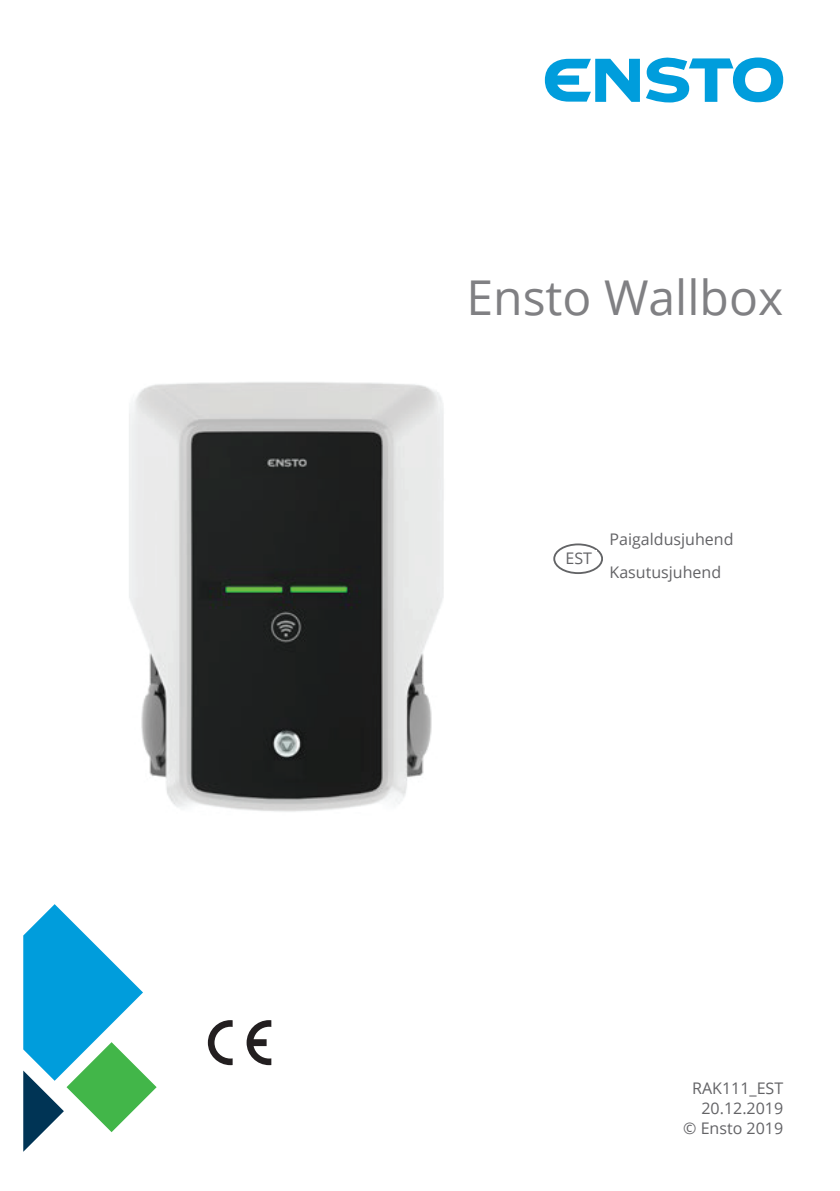
<style>
.page{position:relative;width:840px;height:1191px;background:#fff}
.page>*{position:absolute;margin:0;border:0;box-sizing:border-box;transform-origin:0 0}
.t1{font:48px "Open Sans";color:#808083}
.t2{font:600 17.4px "Open Sans";color:#636466}
.t3{font:16px/20px "Open Sans";color:#636366;text-align:right}
</style>
<div class="page">
<svg style="left:544px;top:59px;width:95px;height:43px"></svg>
<svg style="left:646px;top:57px;width:136px;height:45px"></svg>
<svg style="left:23px;top:904px;width:133px;height:247px"></svg>
<div style="left:553px;top:543px;width:49px;height:31px;border:2px solid #636466;border-radius:50%"></div>
<svg style="left:208px;top:1020px;width:24px;height:45px"></svg>
<svg style="left:246px;top:1020px;width:25px;height:45px"></svg>
<div style="left:560px;top:550px;width:36px;height:15px;background:#fff"></div>
<img style="left:129px;top:382px;width:315px;height:430px">
<h1 class="t1" style="left:466px;top:264px;width:318px">Ensto Wallbox</h1>
<p class="t2" style="left:559px;top:546px;width:38px">ENG</p>
<p class="t3" style="left:565px;top:548px;width:28px">EST</p>
<p class="t3" style="left:609px;top:522px;width:125px;line-height:32.8px;text-align:left">Paigaldusjuhend<br>Kasutusjuhend</p>
<p class="t3" style="left:682px;top:1077px;width:101px">RAK111_EST<br>20.12.2019<br>© Ensto 2019</p>
</div>
